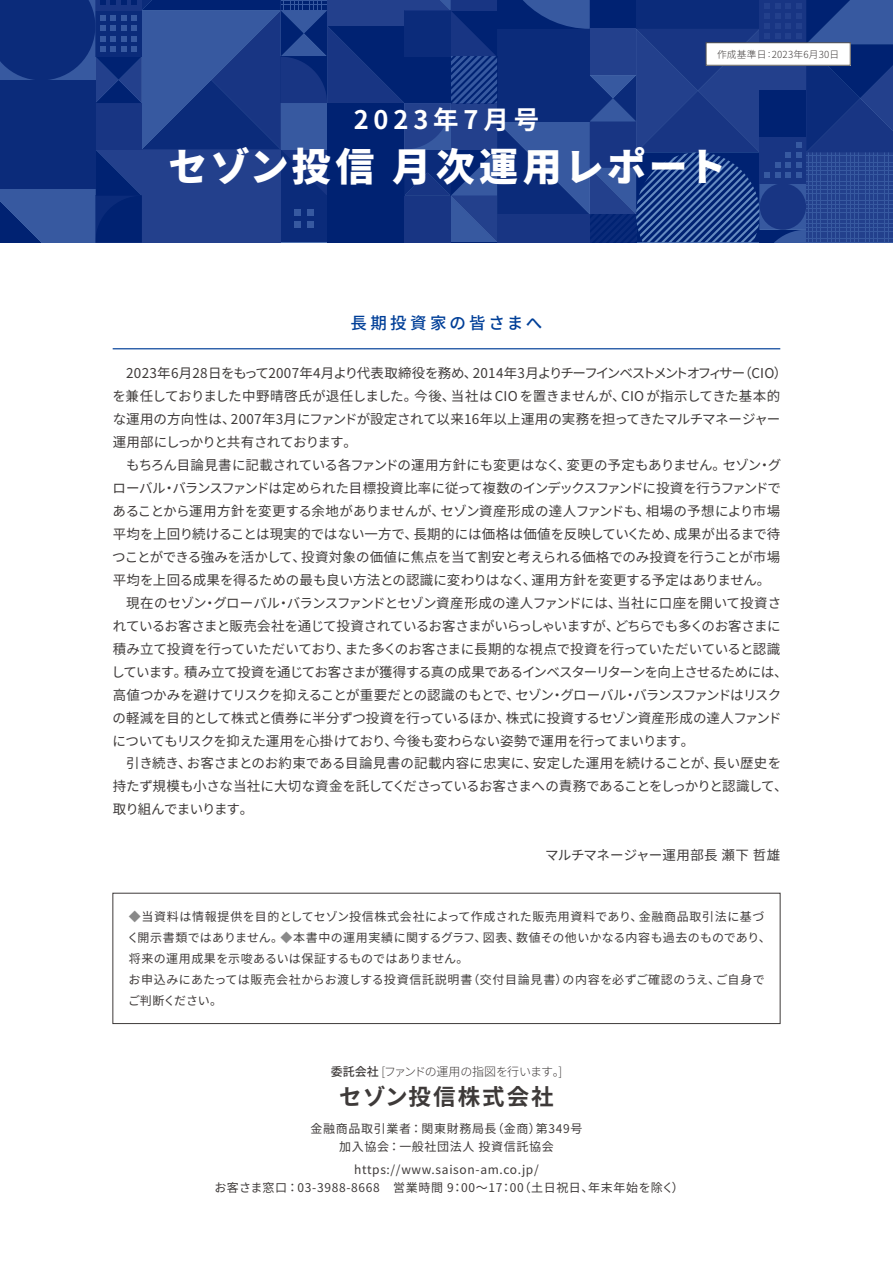
<style>
.page{position:relative;width:893px;height:1263px;background:#fff}
.page>*{position:absolute;margin:0;border:0;box-sizing:border-box;transform-origin:0 0}
.t1{font:900 39px "Noto Sans JP";letter-spacing:.085em;color:#fff}
.t2{font:700 25.5px "Noto Sans JP";letter-spacing:.19em;color:#fff}
.t3{font:700 22.5px "Noto Sans JP";letter-spacing:.09em;color:#3e3a39}
.t4{font:500 16.5px "Noto Sans JP";letter-spacing:.19em;color:#003f98}
.t5{font:13.5px/23px "Noto Sans JP";letter-spacing:-.025em;color:#3e3a39}
.t6{font:13.5px "Noto Sans JP";letter-spacing:.02em;color:#3e3a39}
.t7{font:13.5px "Noto Sans JP";letter-spacing:-.005em;color:#3e3a39}
.t8{font:13.5px "Noto Sans JP";letter-spacing:-.06em;color:#3e3a39}
.t9{font:13.5px "Noto Sans JP";letter-spacing:.01em;color:#3e3a39}
.t10{font:13.5px "Noto Sans JP";letter-spacing:-.125em;color:#3e3a39}
.t11{font:13.5px "Noto Sans JP";letter-spacing:.015em;color:#3e3a39}
.t12{font:13.5px "Noto Sans JP";letter-spacing:.025em;color:#3e3a39}
.t13{font:13.5px "Noto Sans JP";letter-spacing:-.065em;color:#3e3a39}
.t14{font:13.5px "Noto Sans JP";letter-spacing:-.05em;color:#3e3a39}
.t15{font:13.5px "Noto Sans JP";letter-spacing:-.09em;color:#3e3a39}
.t16{font:12px/21px "Noto Sans JP";letter-spacing:.05em;color:#3e3a39}
.t17{font:12px/21px "Noto Sans JP";letter-spacing:.03em;color:#3e3a39}
.t18{font:12px/21px "Noto Sans JP";letter-spacing:.015em;color:#3e3a39}
.t19{font:300 12px "Noto Sans JP";letter-spacing:-.04em;color:#3e3a39}
.t20{font:300 9.75px "Noto Sans JP";letter-spacing:.02em;color:#3e3a39}
.s1{color:#898989}
.s2{font-weight:500}
</style>
<div class="page">
<svg style="left:0;top:0;width:893px;height:242px;background:#193885"></svg>
<div style="left:113px;top:893px;width:667px;height:131px;border:1px solid #3e3a39"></div>
<hr style="left:113px;top:348px;width:667px;height:1px;background:#003f98">
<div style="left:706px;top:43px;width:144px;height:22px;background:#fff"></div>
<p class="t20" style="left:717px;top:49px;width:124px">作成基準日:2023年月6 30日</p>
<h2 class="t2" style="left:354px;top:105px;width:187px">2023年7月号</h2>
<h1 class="t1" style="left:392px;top:145px;width:336px">月次運用レポート</h1>
<h1 class="t1" style="left:169px;top:145px;width:207px">セゾン投信</h1>
<p class="t4" style="left:350px;top:314px;width:193px">長期投資家の皆さまへ</p>
<p class="t5" style="left:738px;top:362px;width:50px">（CIO(</p>
<p class="t6" style="left:126px;top:366px;width:353px">2023年月6 28日をもって2007年4月より代表取締役を務め、</p>
<p class="t10" style="left:473px;top:366px;width:274px">2014年3月よりチーフインベストメントオフィサー</p>
<p class="t5" style="left:231px;top:385px;width:551px;text-indent:-118px">を兼任しておりました中野晴啓氏が退任しました。<br>2007年3月にファンドが設定されて以来16年以上運用の実務を担ってきたマルチマネージャー</p>
<p class="t7" style="left:451px;top:389px;width:176px">当社は CIO を置きませんが、</p>
<p class="t6" style="left:621px;top:389px;width:161px">CIOが指示してきた基本的</p>
<p class="t5" style="left:414px;top:385px;width:43px">今後、</p>
<p class="t5" style="left:113px;top:408px;width:246px">な運用の方向性は、<br>運用部にしっかりと共有されております。</p>
<p class="t5" style="left:723px;top:454px;width:40px">セゾン</p>
<p class="t5" style="left:172px;top:454px;width:610px;text-indent:-46px">もちろん目論見書に記載されている各ファンドの運用方針にも変更はなく<br>バランスファンドは定められた目標投資比率に従って複数のインデックスファンドに投資を行うファンドで</p>
<p class="t5" style="left:768px;top:454px;width:15px">グ</p>
<p class="t5" style="left:566px;top:454px;width:161px">変更の予定もありません。</p>
<p class="t5" style="left:758px;top:454px;width:15px">・</p>
<p class="t5" style="left:558px;top:454px;width:15px">、</p>
<p class="t5" style="left:112px;top:477px;width:55px">ローバル</p>
<p class="t5" style="left:162px;top:477px;width:15px">・</p>
<p class="t5" style="left:440px;top:500px;width:211px">セゾン資産形成の達人ファンドも、</p>
<p class="t5" style="left:112px;top:500px;width:334px">あることから運用方針を変更する余地がありませんが、</p>
<p class="t6" style="left:646px;top:503px;width:136px">相場の予想により市場</p>
<p class="t5" style="left:674px;top:523px;width:108px">成果が出るまで待</p>
<p class="t5" style="left:301px;top:523px;width:480px;text-indent:-189px">平均を上回り続けることは現実的ではない一方で、<br>投資対象の価値に焦点を当て割安と考えられる価格でのみ投資を行うことが市場</p>
<p class="t11" style="left:413px;top:526px;width:267px">長期的には価格は価値を反映していくため、</p>
<p class="t13" style="left:112px;top:549px;width:195px">つことができる強みを活かして、</p>
<p class="t7" style="left:113px;top:572px;width:414px">平均を上回る成果を得るための最も良い方法との認識に変わりはなく</p>
<p class="t5" style="left:531px;top:569px;width:240px">運用方針を変更する予定はありません。</p>
<p class="t5" style="left:523px;top:569px;width:15px">、</p>
<p class="t5" style="left:126px;top:592px;width:82px">現在のセゾン</p>
<p class="t8" style="left:287px;top:595px;width:336px">バランスファンドとセゾン資産形成の達人ファンドには、</p>
<p class="t5" style="left:213px;top:592px;width:68px">グローバル</p>
<p class="t6" style="left:617px;top:595px;width:165px">当社に口座を開いて投資さ</p>
<p class="t5" style="left:203px;top:592px;width:15px">・</p>
<p class="t5" style="left:277px;top:592px;width:15px">・</p>
<p class="t5" style="left:345px;top:615px;width:437px;text-indent:-232px">れているお客さまと販売会社を通じて投資されているお客さまがいらっしゃいますが、<br>また多くのお客さまに長期的な視点で投資を行っていただいていると認識</p>
<p class="t14" style="left:615px;top:618px;width:167px">どちらでも多くのお客さまに</p>
<p class="t5" style="left:184px;top:637px;width:605px;text-indent:-71px">積み立て投資を行っていただいており、<br>積み立て投資を通じてお客さまが獲得する真の成果であるインベスターリターンを向上させるためには、</p>
<p class="t5" style="left:112px;top:660px;width:77px">しています。</p>
<p class="t5" style="left:515px;top:683px;width:40px">セゾン</p>
<p class="t5" style="left:506px;top:683px;width:277px;text-indent:-393px">高値つかみを避けてリスクを抑えることが重要だとの認識のもとで、<br>株式に投資するセゾン資産形成の達人ファンド</p>
<p class="t5" style="left:560px;top:683px;width:68px">グローバル</p>
<p class="t15" style="left:633px;top:687px;width:149px">バランスファンドはリスク</p>
<p class="t5" style="left:550px;top:683px;width:15px">・</p>
<p class="t5" style="left:623px;top:683px;width:15px">・</p>
<p class="t5" style="left:393px;top:706px;width:302px;text-indent:-281px">の軽減を目的として株式と債券に半分ずつ投資を行っているほか、<br>今後も変わらない姿勢で運用を行ってまいります。</p>
<p class="t5" style="left:113px;top:729px;width:287px">についてもリスクを抑えた運用を心掛けており、</p>
<p class="t5" style="left:533px;top:752px;width:186px">安定した運用を続けることが、</p>
<p class="t9" style="left:187px;top:756px;width:352px">お客さまとのお約束である目論見書の記載内容に忠実に、</p>
<p class="t5" style="left:113px;top:752px;width:676px;text-indent:14px">引き続き、<br>持たず規模も小さな当社に大切な資金を託してくださっているお客さまへの責務であることをしっかりと認識して、取り組んでまいります。</p>
<p class="t12" style="left:545px;top:848px;width:236px">マルチマネージャー運用部長瀬下哲雄</p>
<p class="t5" style="left:713px;top:752px;width:70px">長い歴史を</p>
<p class="t17" style="left:516px;top:906px;width:256px;text-indent:-387px"><span class="s1">◆</span>当資料は情報提供を目的としてセゾン投信株式会社によって作成された販売用資料であり、<br>数値その他いかなる内容も過去のものであり、</p>
<p class="t16" style="left:639px;top:906px;width:127px">金融商品取引法に基づ</p>
<p class="t18" style="left:127px;top:927px;width:361px">く開示書類ではありません。<span class="s1">◆</span>本書中の運用実績に関するグラフ、将来の運用成果を示唆あるいは保証するものではありません。</p>
<p class="t16" style="left:483px;top:927px;width:39px">図表、</p>
<p class="t16" style="left:468px;top:969px;width:101px">（交付目論見書）</p>
<p class="t16" style="left:562px;top:969px;width:159px">の内容を必ずご確認のうえ、</p>
<p class="t16" style="left:716px;top:969px;width:50px">ご自身で</p>
<p class="t16" style="left:128px;top:969px;width:346px">お申込みにあたっては販売会社からお渡しする投資信託説明書ご判断ください。</p>
<p class="t19" style="left:331px;top:1065px;width:235px"><span class="s2">委託会社</span> [ファンドの運用の指図を行います [。</p>
<h3 class="t3" style="left:339px;top:1084px;width:216px">セゾン投信株式会社</h3>
<p class="t16" style="left:492px;top:1118px;width:92px">（金商 第） 349号</p>
<p class="t16" style="left:339px;top:1120px;width:216px;line-height:18px;text-indent:-29px">金融商品取引業者：関東財務局長<br>加入協会：一般社団法人投資信託協会</p>
<p class="t16" style="left:354px;top:1159px;width:186px">https://www.saison-am.co.jp/</p>
<p class="t16" style="left:519px;top:1177px;width:76px">（土日祝日、</p>
<p class="t16" style="left:672px;top:1177px;width:13px">(</p>
<p class="t16" style="left:588px;top:1177px;width:87px">年末年始を除く</p>
<p class="t16" style="left:214px;top:1177px;width:311px">お客さま窓口：03-3988-8668　営業時間 9：00～17：00</p>
</div>
